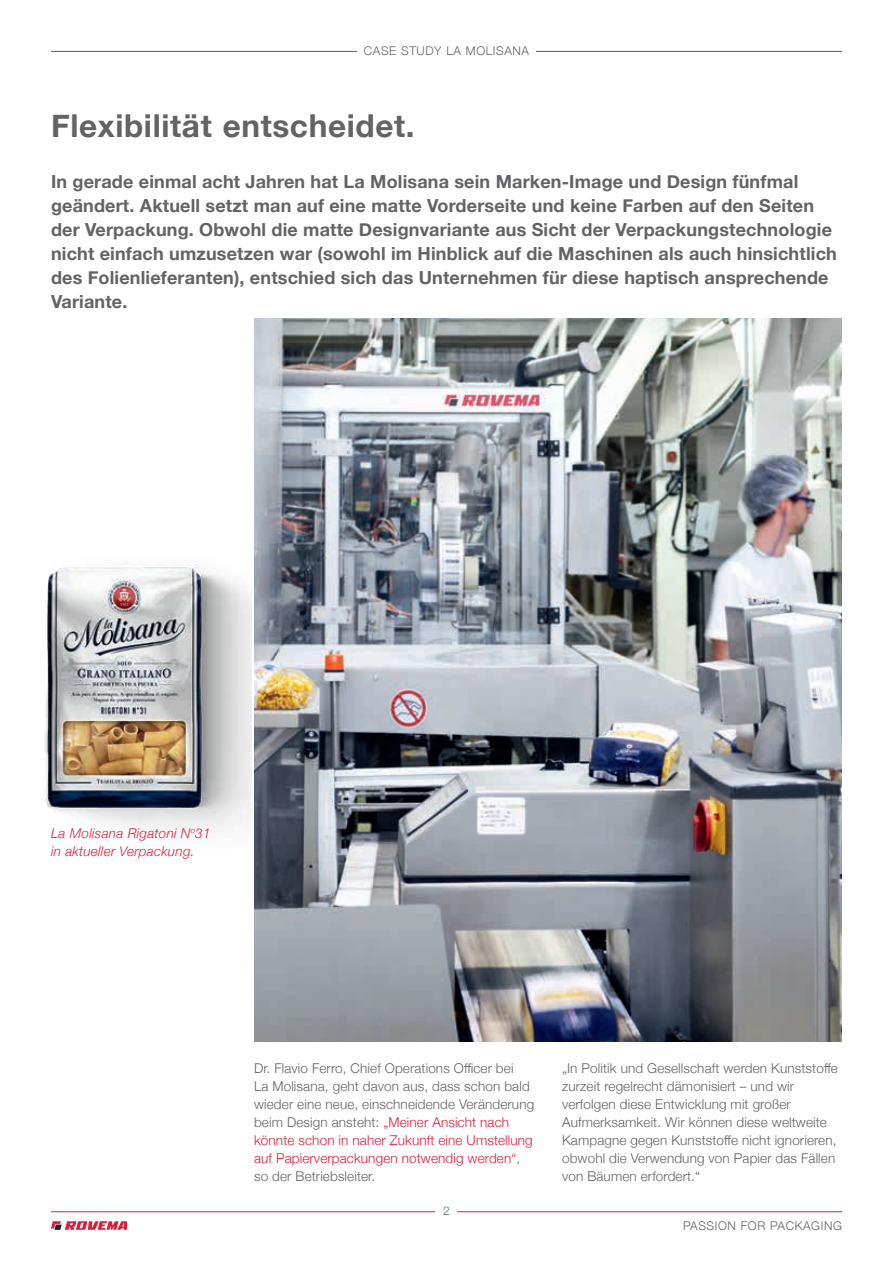
<style>
.page{position:relative;width:893px;height:1263px;background:#fff}
.page>*{position:absolute;margin:0;border:0;box-sizing:border-box;transform-origin:0 0}
.t1{font:700 31.5px "Helvetica Neue";letter-spacing:.02em;color:#636366}
.t2{font:700 18px/24px "Helvetica Neue";letter-spacing:.01em;color:#636366}
.t3{font:300 13.5px/18px "Helvetica Neue";letter-spacing:.01em;color:#636366}
.t4{font:italic 300 13.5px/18px "Helvetica Neue";letter-spacing:.02em;color:#da1f3d}
.t5{font:300 12px "Helvetica Neue";letter-spacing:.05em;color:#636366}
.s1{color:#da1f3d}
</style>
<div class="page">
<hr style="left:51px;top:1211px;width:791px;height:1px;background:#da1f3d">
<svg style="left:51px;top:1221px;width:76px;height:9px"></svg>
<hr style="left:51px;top:51px;width:791px;height:1px;background:#da1f3d">
<div style="left:357px;top:43px;width:179px;height:12px;background:#fff"></div>
<div style="left:436px;top:1206px;width:21px;height:24px;background:#fff"></div>
<img style="left:254px;top:319px;width:588px;height:723px">
<img style="left:45px;top:564px;width:207px;height:268px">
<p class="t5" style="left:364px;top:41px;width:167px">CASE STUDY LA MOLISANA</p>
<h1 class="t1" style="left:51px;top:101px;width:365px">Flexibilität entscheidet.</h1>
<p class="t2" style="left:51px;top:170px;width:787px">In gerade einmal acht Jahren hat La Molisana sein Marken-Image und Design fünfmal geändert. Aktuell setzt man auf eine matte Vorderseite und keine Farben auf den Seiten der Verpackung. Obwohl die matte Designvariante aus Sicht der Verpackungstechnologie nicht einfach umzusetzen war (sowohl im Hinblick auf die Maschinen als auch hinsichtlich des Folienlieferanten), entschied sich das Unternehmen für diese haptisch ansprechende Variante.</p>
<p class="t4" style="left:51px;top:823px;width:161px">La Molisana Rigatoni N<sup>o</sup>31 in aktueller Verpackung.</p>
<p class="t3" style="left:254px;top:1058px;width:282px">Dr. Flavio Ferro, Chief Operations Officer bei<br>La Molisana, geht davon aus, dass schon bald wieder eine neue, einschneidende Veränderung beim Design ansteht: <span class="s1">„Meiner Ansicht nach könnte schon in naher Zukunft eine Umstellung auf Papierverpackungen notwendig werden“</span>, so der Betriebsleiter.</p>
<p class="t3" style="left:562px;top:1058px;width:277px">„In Politik und Gesellschaft werden Kunststoffe zurzeit regelrecht dämonisiert – und wir verfolgen diese Entwicklung mit großer Aufmerksamkeit. Wir können diese weltweite Kampagne gegen Kunststoffe nicht ignorieren, obwohl die Verwendung von Papier das Fällen von Bäumen erfordert.“</p>
<p class="t5" style="left:443px;top:1201px;width:8px">2</p>
<p class="t5" style="left:683px;top:1216px;width:160px">PASSION FOR PACKAGING</p>
</div>
